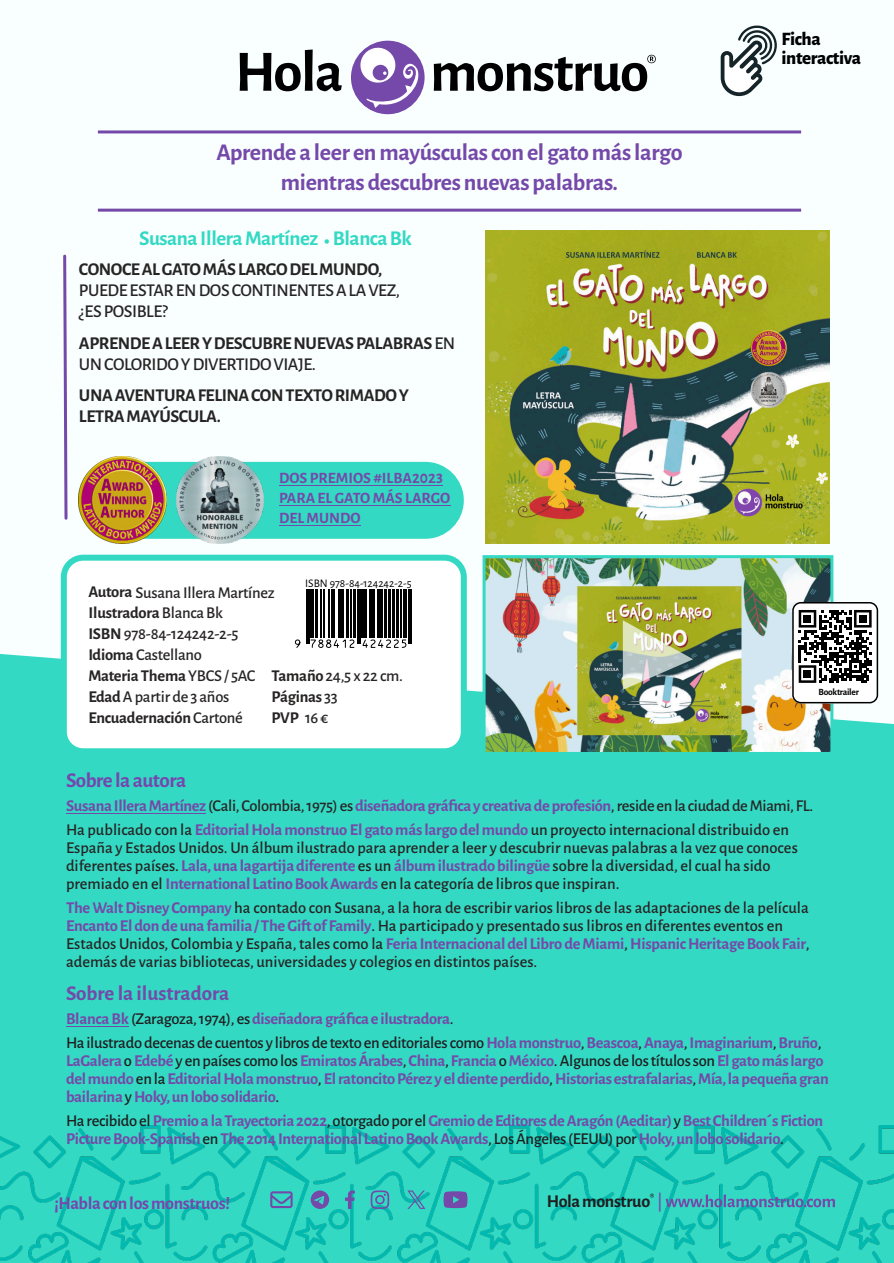
<style>
.page{position:relative;width:894px;height:1263px;background:#fff}
.page>*{position:absolute;margin:0;border:0;box-sizing:border-box;transform-origin:0 0}
.t1{font:700 24px/30px "Alegreya Sans";letter-spacing:-.015em;color:#7549a9;text-align:center}
.t2{font:700 21px "Alegreya Sans";letter-spacing:-.02em;color:#33d9c3}
.t3{font:700 21px "Alegreya Sans";color:#7549a9}
.t4{font:700 21px "Alegreya Sans";letter-spacing:-.02em;color:#7547ae}
.t5{font:800 18.9px/18.8px "Alegreya Sans";letter-spacing:-.02em;color:#000}
.t6{font:700 18px/21px "Alegreya Sans";letter-spacing:-.025em;color:#272424}
.t7{font:500 18px/21px "Alegreya Sans";letter-spacing:-.025em;color:#272424}
.t8{font:700 18px "Alegreya Sans";letter-spacing:-.02em;color:#7547ae}
.t9{font:700 18px "Alegreya Sans";letter-spacing:-.02em;color:#1f1e21}
.t10{font:500 16.5px/20.9px "Alegreya Sans";color:#272424}
.t11{font:700 16.5px/18px "Alegreya Sans";letter-spacing:-.02em;color:#7549a9}
.t12{font:500 16.5px/24px "Alegreya Sans";letter-spacing:-.02em;color:#1f1e21}
.t13{font:700 16.5px/21px "Alegreya Sans";letter-spacing:-.015em;color:#272424}
.t14{font:700 15.75px/19.8px "Alegreya Sans";color:#7549a9}
.t15{font:11.55px "Alegreya Sans";color:#000}
.t16{font:700 9.45px "Alegreya Sans";letter-spacing:-.03em;color:#000}
.s1{font-weight:500}
.s2{font-weight:700}
.s3{font-weight:700;color:#7549a9}
.s4{font-weight:500;color:#1f1e21}
.s5{font-weight:500;color:#7547ae}
</style>
<div class="page">
<div style="left:0;top:0;width:893px;height:1263px;background:#f9ffff"></div>
<div style="left:0;top:653px;width:893px;height:472px;background:#33d9c3"></div>
<img style="left:0;top:1125px;width:893px;height:138px">
<hr style="left:66px;top:813px;width:140px;height:1px;background:#7549a9">
<hr style="left:66px;top:1026px;width:63px;height:1px;background:#7549a9">
<svg style="left:443px;top:1191px;width:24px;height:17px"></svg>
<svg style="left:270px;top:1191px;width:22px;height:17px"></svg>
<svg style="left:310px;top:1190px;width:19px;height:19px"></svg>
<svg style="left:407px;top:1190px;width:18px;height:19px"></svg>
<svg style="left:345px;top:1190px;width:10px;height:19px"></svg>
<svg style="left:370px;top:1190px;width:19px;height:19px"></svg>
<img style="left:485px;top:230px;width:344px;height:314px">
<svg style="left:63px;top:254px;width:5px;height:266px"></svg>
<div style="left:61px;top:555px;width:405px;height:199px;background:#fff;border:6px solid #33d9c3;border-radius:19px"></div>
<svg style="left:239px;top:50px;width:102px;height:41px"></svg>
<div style="left:351px;top:41px;width:73px;height:73px;background:#7549a9;border-radius:50%"></div>
<svg style="left:359px;top:47px;width:60px;height:61px"></svg>
<svg style="left:433px;top:55px;width:222px;height:36px"></svg>
<hr style="left:98px;top:130px;width:702px;height:3px;background:#7549a9">
<hr style="left:98px;top:209px;width:702px;height:3px;background:#7549a9">
<svg style="left:720px;top:25px;width:57px;height:72px"></svg>
<svg style="left:665px;top:1194px;width:169px;height:13px;background:#45a3b7"></svg>
<img style="left:482px;top:555px;width:351px;height:200px">
<img style="left:622px;top:620px;width:71px;height:70px">
<svg style="left:288px;top:571px;width:130px;height:86px"></svg>
<hr style="left:306px;top:589px;width:1px;height:55px;background:#000">
<hr style="left:308px;top:589px;width:1px;height:55px;background:#000">
<hr style="left:310px;top:589px;width:4px;height:49px;background:#000">
<hr style="left:315px;top:589px;width:2px;height:49px;background:#000">
<hr style="left:320px;top:589px;width:1px;height:49px;background:#000">
<hr style="left:324px;top:589px;width:1px;height:49px;background:#000">
<hr style="left:328px;top:589px;width:1px;height:49px;background:#000">
<hr style="left:331px;top:589px;width:1px;height:49px;background:#000">
<hr style="left:334px;top:589px;width:1px;height:49px;background:#000">
<hr style="left:338px;top:589px;width:2px;height:49px;background:#000">
<hr style="left:341px;top:589px;width:3px;height:49px;background:#000">
<hr style="left:346px;top:589px;width:2px;height:49px;background:#000">
<hr style="left:350px;top:589px;width:1px;height:49px;background:#000">
<hr style="left:353px;top:589px;width:3px;height:49px;background:#000">
<hr style="left:357px;top:589px;width:1px;height:55px;background:#000">
<hr style="left:359px;top:589px;width:1px;height:55px;background:#000">
<hr style="left:361px;top:589px;width:1px;height:49px;background:#000">
<hr style="left:363px;top:589px;width:4px;height:49px;background:#000">
<hr style="left:369px;top:589px;width:2px;height:49px;background:#000">
<hr style="left:372px;top:589px;width:3px;height:49px;background:#000">
<hr style="left:377px;top:589px;width:1px;height:49px;background:#000">
<hr style="left:379px;top:589px;width:3px;height:49px;background:#000">
<hr style="left:384px;top:589px;width:3px;height:49px;background:#000">
<hr style="left:388px;top:589px;width:2px;height:49px;background:#000">
<hr style="left:392px;top:589px;width:2px;height:49px;background:#000">
<hr style="left:396px;top:589px;width:2px;height:49px;background:#000">
<hr style="left:400px;top:589px;width:1px;height:49px;background:#000">
<hr style="left:403px;top:589px;width:4px;height:49px;background:#000">
<hr style="left:408px;top:589px;width:1px;height:55px;background:#000">
<hr style="left:410px;top:589px;width:1px;height:55px;background:#000">
<svg style="left:294px;top:639px;width:6px;height:9px"></svg>
<svg style="left:310px;top:639px;width:45px;height:9px"></svg>
<svg style="left:362px;top:639px;width:44px;height:10px"></svg>
<svg style="left:791px;top:602px;width:86px;height:101px"></svg>
<div style="left:803px;top:615px;width:8px;height:7px;background:#000"></div>
<div style="left:858px;top:615px;width:8px;height:7px;background:#000"></div>
<div style="left:803px;top:670px;width:8px;height:8px;background:#000"></div>
<div style="left:107px;top:462px;width:356px;height:77px;background:#33d9c3;border-radius:38px"></div>
<hr style="left:279px;top:485px;width:163px;height:1px;background:#7549a9">
<hr style="left:279px;top:505px;width:171px;height:1px;background:#7549a9">
<hr style="left:279px;top:525px;width:82px;height:1px;background:#7549a9">
<img style="left:79px;top:457px;width:87px;height:87px">
<img style="left:176px;top:457px;width:88px;height:87px">
<h1 class="t1" style="left:216px;top:138px;width:467px">Aprende a leer en mayúsculas con el gato más largo mientras descubres nuevas palabras.</h1>
<p class="t2" style="left:139px;top:228px;width:274px">Susana Illera Martínez • Blanca Bk</p>
<p class="t6" style="left:79px;top:259px;width:304px">CONOCE AL GATO MÁS LARGO DEL MUNDO,</p>
<p class="t7" style="left:79px;top:280px;width:322px">PUEDE ESTAR EN DOS CONTINENTES A LA VEZ, ¿ES POSIBLE?</p>
<p class="t6" style="left:79px;top:333px;width:377px">APRENDE A LEER Y DESCUBRE NUEVAS PALABRAS <span class="s1">EN<br>UN COLORIDO Y DIVERTIDO VIAJE.</span></p>
<p class="t6" style="left:79px;top:385px;width:331px">UNA AVENTURA FELINA CON TEXTO RIMADO Y<br>LETRA MAYÚSCULA.</p>
<p class="t14" style="left:279px;top:468px;width:173px">DOS PREMIOS #ILBA2023<br>PARA EL GATO MÁS LARGO<br>DEL MUNDO</p>
<p class="t15" style="left:305px;top:577px;width:108px">ISBN 978-84-124242-2-5</p>
<p class="t10" style="left:88px;top:583px;width:188px"><span class="s2">Autora</span> Susana Illera Martínez<br><span class="s2">Ilustradora</span> Blanca Bk<br><span class="s2">ISBN</span> 978-84-124242-2-5<br><span class="s2">Idioma</span> Castellano<br><span class="s2">Materia Thema</span> YBCS / 5AC<br><span class="s2">Edad</span>A partir de 3 años<br><span class="s2">Encuadernación</span>Cartoné</p>
<p class="t13" style="left:271px;top:666px;width:133px">Tamaño<span class="s1">24,5 x 22 cm.<br></span>Páginas <span class="s1">33<br></span>PVP <span class="s1">16 €</span></p>
<p class="t5" style="left:781px;top:30px;width:81px">Ficha interactiva</p>
<p class="t16" style="left:818px;top:687px;width:42px">Booktrailer</p>
<p class="t4" style="left:66px;top:770px;width:122px">Sobre la autora</p>
<p class="t10" style="left:66px;top:794px;width:748px;line-height:24px"><span class="s3">Susana Illera Martínez</span> (Cali, Colombia, 1975) es <span class="s3">diseñadora gráfica y creativa de profesión</span>, reside en la ciudad de Miami, FL.<br>Ha publicado con la <span class="s3">Editorial Hola monstruo El gato más largo del mundo</span> un proyecto internacional distribuido en</p>
<p class="t10" style="left:66px;top:839px;width:733px;line-height:18px">España y Estados Unidos. Un álbum ilustrado para aprender a leer y descubrir nuevas palabras a la vez que conoces diferentes países. <span class="s3">Lala, una lagartija diferente</span> es un <span class="s3">álbum ilustrado bilingüe</span> sobre la diversidad, el cual ha sido premiado en el <span class="s3">International Latino Book Awards</span> en la categoría de libros que inspiran.</p>
<p class="t10" style="left:66px;top:899px;width:745px;line-height:18px"><span class="s3">The Walt Disney Company</span> ha contado con Susana, a la hora de escribir varios libros de las adaptaciones de la película <span class="s3">Encanto El don de una familia / The Gift of Family</span>. Ha participado y presentado sus libros en diferentes eventos en Estados Unidos, Colombia y España, tales como la <span class="s3">Feria Internacional del Libro de Miami</span>, <span class="s3">Hispanic Heritage Book Fair</span>, además de varias bibliotecas, universidades y colegios en distintos países.</p>
<p class="t3" style="left:66px;top:983px;width:165px">Sobre la ilustradora</p>
<p class="t12" style="left:66px;top:1007px;width:756px"><span class="s3">Blanca Bk</span> (Zaragoza, 1974), es <span class="s3">diseñadora gráfica e ilustradora</span>.<br>Ha ilustrado decenas de cuentos y libros de texto en editoriales como <span class="s3">Hola monstruo</span>, <span class="s3">Beascoa</span>, <span class="s3">Anaya</span>, <span class="s3">Imaginarium</span>, <span class="s3">Bruño</span>,</p>
<p class="t11" style="left:66px;top:1052px;width:764px">LaGalera <span class="s4">o</span> Edebé <span class="s4">y en países como los</span> Emiratos Árabes<span class="s4">,</span> China<span class="s4">,</span> Francia <span class="s4">o</span> México<span class="s4">. Algunos de los títulos son</span> El gato más largo del mundo <span class="s4">en la</span> Editorial Hola monstruo<span class="s4">,</span> El ratoncito Pérez y el diente perdido<span class="s4">,</span> Historias estrafalarias<span class="s4">,</span> Mía, la pequeña gran bailarina <span class="s4">y</span> Hoky, un lobo solidario<span class="s4">.</span></p>
<p class="t11" style="left:66px;top:1112px;width:758px"><span class="s4">Ha recibido el</span> Premio a la Trayectoria 2022<span class="s4">, otorgado por el</span> Gremio de Editores de Aragón (Aeditar) <span class="s4">y</span> Best Children´s Fiction<br>Picture Book-Spanish <span class="s4">en</span> The 2014 International Latino Book Awards<span class="s4">, Los Ángeles (EEUU) por</span> Hoky, un lobo solidario<span class="s4">.</span></p>
<p class="t8" style="left:54px;top:1194px;width:177px">¡Habla con los monstruos!</p>
<p class="t9" style="left:546px;top:1193px;width:117px">Hola monstruo<sup>®</sup> <span class="s5">|</span></p>
</div>
